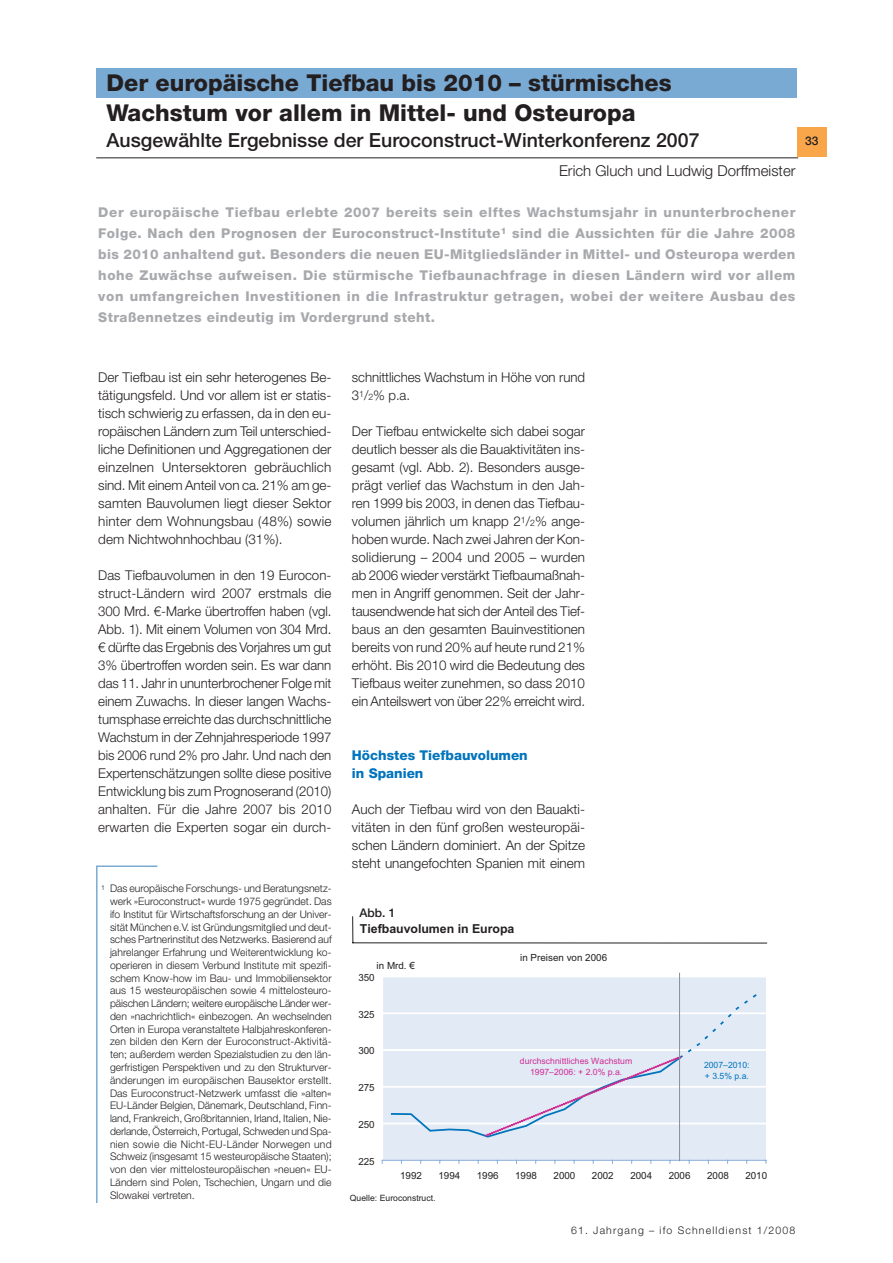
<style>
.page{position:relative;width:893px;height:1263px;background:#fff}
.page>*{position:absolute;margin:0;border:0;box-sizing:border-box;transform-origin:0 0}
.t1{font:800 23.25px/30.2px "Helvetica Neue LT Std";color:#231f20}
.t2{font:500 19.5px "Helvetica Neue LT Std";color:#231f20}
.t3{font:300 15px "Helvetica Neue LT Std";color:#231f20}
.t4{font:300 13.5px/18px "Helvetica Neue LT Std";color:#231f20;text-align:justify}
.t5{font:800 13.5px/21px "Helvetica Neue LT Std";letter-spacing:.03em;color:#a8a9ad;text-align:justify}
.t6{font:800 13.5px/18px "Helvetica Neue LT Std";color:#0074bc}
.t7{font:700 12.3px "Arial";color:#231f20}
.t8{font:500 12px "Helvetica Neue LT Std";color:#231f20}
.t9{font:300 10.5px/12.8px "Helvetica Neue LT Std";letter-spacing:.005em;color:#231f20;text-align:justify}
.t10{font:300 10.5px "Helvetica Neue LT Std";letter-spacing:.11em;color:#231f20}
.t11{font:9.9px "Arial";color:#231f20}
.t12{font:8.7px/10.6px "Arial";color:#cf2b91;text-align:center}
.t13{font:8.7px "Arial";color:#231f20}
.t14{font:8.7px/10.6px "Arial";color:#0074bc}
.s1{font-size:8.85px}
</style>
<div class="page">
<hr style="left:96px;top:157px;width:702px;height:1px;background:#231f20">
<div style="left:796px;top:128px;width:30px;height:29px;background:#f9a64a"></div>
<div style="left:97px;top:68px;width:699px;height:30px;background:#79aad4"></div>
<div style="left:382px;top:977px;width:384px;height:183px;background:#e2eaf6"></div>
<hr style="left:382px;top:1123px;width:384px;height:1px;background:#fff">
<hr style="left:382px;top:1086px;width:384px;height:2px;background:#fff">
<hr style="left:382px;top:1049px;width:384px;height:2px;background:#fff">
<hr style="left:382px;top:1012px;width:384px;height:2px;background:#fff">
<hr style="left:381px;top:977px;width:2px;height:183px;background:#fff">
<hr style="left:382px;top:1160px;width:384px;height:1px;background:#88aed8">
<svg style="left:352px;top:917px;width:1px;height:26px"></svg>
<hr style="left:352px;top:943px;width:414px;height:1px;background:#231f20">
<svg style="left:390px;top:994px;width:366px;height:144px"></svg>
<hr style="left:679px;top:973px;width:1px;height:188px;background:#878f96">
<svg style="left:96px;top:865px;width:62px;height:338px"></svg>
<h1 class="t1" style="left:106px;top:70px;width:566px">Der europäische Tiefbau bis 2010 – stürmisches<br>Wachstum vor allem in Mittel- und Osteuropa</h1>
<h2 class="t2" style="left:106px;top:133px;width:594px">Ausgewählte Ergebnisse der Euroconstruct-Winterkonferenz 2007</h2>
<p class="t3" style="left:559px;top:165px;width:238px">Erich Gluch und Ludwig Dorffmeister</p>
<p class="t8" style="left:805px;top:136px;width:15px">33</p>
<p class="t5" style="left:98px;top:203px;width:698px">Der europäische Tiefbau erlebte 2007 bereits sein elftes Wachstumsjahr in ununterbrochener Folge. Nach den Prognosen der Euroconstruct-Institute<sup>1</sup> sind die Aussichten für die Jahre 2008 bis 2010 anhaltend gut. Besonders die neuen EU-Mitgliedsländer in Mittel- und Osteuropa werden hohe Zuwächse aufweisen. Die stürmische Tiefbaunachfrage in diesen Ländern wird vor allem von umfangreichen Investitionen in die Infrastruktur getragen, wobei der weitere Ausbau des Straßennetzes eindeutig im Vordergrund steht.</p>
<p class="t4" style="left:98px;top:370px;width:235px">Der Tiefbau ist ein sehr heterogenes Be&shy;tätigungsfeld. Und vor allem ist er statis&shy;tisch schwierig zu erfassen, da in den eu&shy;ropäischen Ländern zum Teil unterschied&shy;liche Definitionen und Aggregationen der einzelnen Untersektoren gebräuchlich sind. Mit einem Anteil von ca. 21% am ge&shy;samten Bauvolumen liegt dieser Sektor hinter dem Wohnungsbau (48%) sowie dem Nichtwohnhochbau (31%).</p>
<p class="t4" style="left:98px;top:568px;width:235px">Das Tiefbauvolumen in den 19 Eurocon&shy;struct-Ländern wird 2007 erstmals die 300 Mrd. €-Marke übertroffen haben (vgl.<br>Abb. 1). Mit einem Volumen von 304 Mrd. € dürfte das Ergebnis des Vorjahres um gut 3% übertroffen worden sein. Es war dann das 11. Jahr in ununterbrochener Folge mit einem Zuwachs. In dieser langen Wachs&shy;tumsphase erreichte das durchschnittliche Wachstum in der Zehnjahresperiode 1997 bis 2006 rund 2% pro Jahr. Und nach den Expertenschätzungen sollte diese positive Entwicklung bis zum Prognoserand (2010) anhalten. Für die Jahre 2007 bis 2010 erwarten die Experten sogar ein durch-</p>
<p class="t9" style="left:110px;top:883px;width:223px;text-indent:-9px"><sup>1</sup> Das europäische Forschungs- und Beratungsnetz&shy;werk »Euroconstruct« wurde 1975 gegründet. Das ifo Institut für Wirtschaftsforschung an der Univer&shy;sität München e.V. ist Gründungsmitglied und deut&shy;sches Partnerinstitut des Netzwerks. Basierend auf jahrelanger Erfahrung und Weiterentwicklung ko&shy;operieren in diesem Verbund Institute mit spezifi&shy;schem Know-how im Bau- und Immobiliensektor aus 15 westeuropäischen sowie 4 mittelosteuro&shy;päischen Ländern; weitere europäische Länder wer&shy;den »nachrichtlich« einbezogen. An wechselnden Orten in Europa veranstaltete Halbjahreskonferen&shy;zen bilden den Kern der Euroconstruct-Aktivitä&shy;ten; außerdem werden Spezialstudien zu den län&shy;gerfristigen Perspektiven und zu den Strukturver&shy;änderungen im europäischen Bausektor erstellt.<br>Das Euroconstruct-Netzwerk umfasst die »alten« EU-Länder Belgien, Dänemark, Deutschland, Finn&shy;land, Frankreich, Großbritannien, Irland, Italien, Nie&shy;derlande, Österreich, Portugal, Schweden und Spa&shy;nien sowie die Nicht-EU-Länder Norwegen und Schweiz (insgesamt 15 westeuropäische Staaten); von den vier mittelosteuropäischen »neuen« EU-Ländern sind Polen, Tschechien, Ungarn und die Slowakei vertreten.</p>
<p class="t4" style="left:352px;top:370px;width:234px">schnittliches Wachstum in Höhe von rund<br>3<sup>1</sup>/<span class="s1">2</span>% p.a.</p>
<p class="t4" style="left:352px;top:424px;width:235px">Der Tiefbau entwickelte sich dabei sogar deutlich besser als die Bauaktivitäten ins&shy;gesamt (vgl. Abb. 2). Besonders ausge&shy;prägt verlief das Wachstum in den Jah&shy;ren 1999 bis 2003, in denen das Tiefbau&shy;volumen jährlich um knapp 2<sup>1</sup>/<span class="s1">2</span>% ange&shy;hoben wurde. Nach zwei Jahren der Kon&shy;solidierung – 2004 und 2005 – wurden ab 2006 wieder verstärkt Tiefbaumaßnah&shy;men in Angriff genommen. Seit der Jahr&shy;tausendwende hat sich der Anteil des Tief&shy;baus an den gesamten Bauinvestitionen bereits von rund 20% auf heute rund 21% erhöht. Bis 2010 wird die Bedeutung des Tiefbaus weiter zunehmen, so dass 2010 ein Anteilswert von über 22% erreicht wird.</p>
<p class="t6" style="left:352px;top:748px;width:177px">Höchstes Tiefbauvolumen in Spanien</p>
<p class="t4" style="left:352px;top:802px;width:234px">Auch der Tiefbau wird von den Bauakti&shy;vitäten in den fünf großen westeuropäi&shy;schen Ländern dominiert. An der Spitze steht unangefochten Spanien mit einem</p>
<p class="t8" style="left:359px;top:908px;width:38px">Abb. 1</p>
<p class="t7" style="left:360px;top:924px;width:156px">Tiefbauvolumen in Europa</p>
<p class="t11" style="left:376px;top:962px;width:40px">in Mrd. €</p>
<p class="t11" style="left:358px;top:974px;width:18px">350</p>
<p class="t11" style="left:358px;top:1011px;width:18px">325</p>
<p class="t11" style="left:358px;top:1047px;width:18px">300</p>
<p class="t11" style="left:358px;top:1084px;width:18px">275</p>
<p class="t11" style="left:358px;top:1121px;width:18px">250</p>
<p class="t11" style="left:358px;top:1157px;width:18px">225</p>
<p class="t11" style="left:520px;top:954px;width:88px">in Preisen von 2006</p>
<p class="t12" style="left:520px;top:1057px;width:114px">durchschnittliches Wachstum<br>1997–2006: + 2.0% p.a.</p>
<p class="t14" style="left:704px;top:1060px;width:47px">2007–2010: + 3.5% p.a.</p>
<p class="t11" style="left:400px;top:1172px;width:23px">1992</p>
<p class="t11" style="left:438px;top:1172px;width:23px">1994</p>
<p class="t11" style="left:477px;top:1172px;width:23px">1996</p>
<p class="t11" style="left:515px;top:1172px;width:23px">1998</p>
<p class="t11" style="left:553px;top:1172px;width:23px">2000</p>
<p class="t11" style="left:592px;top:1172px;width:23px">2002</p>
<p class="t11" style="left:630px;top:1172px;width:23px">2004</p>
<p class="t11" style="left:668px;top:1172px;width:23px">2006</p>
<p class="t11" style="left:707px;top:1172px;width:23px">2008</p>
<p class="t11" style="left:745px;top:1172px;width:23px">2010</p>
<p class="t13" style="left:350px;top:1195px;width:87px">Quelle: Euroconstruct.</p>
<p class="t10" style="left:571px;top:1227px;width:226px">61. Jahrgang – ifo Schnelldienst 1/2008</p>
</div>
